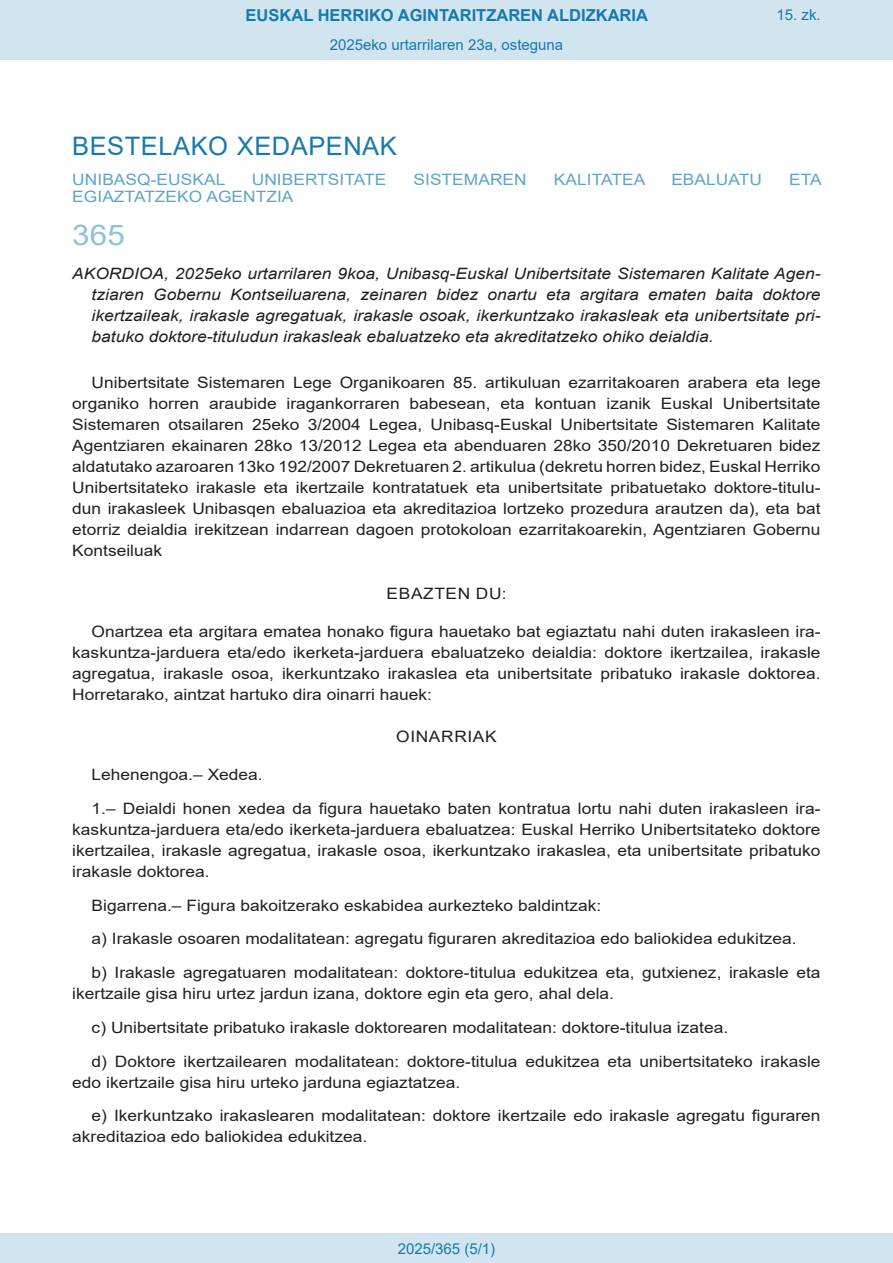
<style>
.page{position:relative;width:893px;height:1263px;background:#fff}
.page>*{position:absolute;margin:0;border:0;box-sizing:border-box;transform-origin:0 0}
.BOPVOrden{font:28.5px "Arial";color:#90c0db;scale:1.11 1}
.BOPVSeccion{font:25.5px "Arial";letter-spacing:.02em;color:#1879ad}
.t1{font:700 16.5px "Arial";color:#1879ad}
.BOPVDetalle{font:15.6px/21px "Arial";color:#231f20;text-align:justify;scale:1.11 1}
.BOPVTitulo{font:italic 15.6px/21px "Arial";color:#231f20;text-align:justify;scale:1.11 1}
.BOPVOrganismo{font:15.6px "Arial";letter-spacing:.005em;color:#5ea4ca;scale:1.11 1}
.BOPVClave{font:15.6px "Arial";letter-spacing:.035em;color:#231f20;scale:1.11 1}
.Paginacion_Centro{font:15px "Arial";color:#1879ad}
</style>
<div class="page">
<div style="left:0;top:0;width:893px;height:60px;background:#d0e5f0"></div>
<div style="left:0;top:1233px;width:893px;height:30px;background:#d0e5f0"></div>
<p class="t1" style="left:246px;top:3px;width:404px">EUSKAL HERRIKO AGINTARITZAREN ALDIZKARIA</p>
<p class="Paginacion_Centro" style="left:330px;top:35px;width:235px">2025eko urtarrilaren 23a, osteguna</p>
<p class="Paginacion_Centro" style="left:776px;top:5px;width:46px">15. zk.</p>
<p class="BOPVSeccion" style="left:72px;top:128px;width:326px">BESTELAKO XEDAPENAK</p>
<p class="BOPVOrganismo" style="left:72px;top:169px;width:139px">UNIBASQ-EUSKAL</p>
<p class="BOPVOrganismo" style="left:252px;top:169px;width:123px">UNIBERTSITATE</p>
<p class="BOPVOrganismo" style="left:413px;top:169px;width:104px">SISTEMAREN</p>
<p class="BOPVOrganismo" style="left:554px;top:169px;width:84px">KALITATEA</p>
<p class="BOPVOrganismo" style="left:671px;top:169px;width:83px">EBALUATU</p>
<p class="BOPVOrganismo" style="left:789px;top:169px;width:31px">ETA</p>
<p class="BOPVOrganismo" style="left:72px;top:186px;width:201px">EGIAZTATZEKO AGENTZIA</p>
<p class="BOPVOrden" style="left:72px;top:215px;width:49px">365</p>
<p class="BOPVTitulo" style="left:92px;top:263px;width:658px;text-indent:-19px">AKORDIOA, 2025eko urtarrilaren 9koa, Unibasq-Euskal Unibertsitate Sistemaren Kalitate Agen&shy;tziaren Gobernu Kontseiluarena, zeinaren bidez onartu eta argitara ematen baita doktore ikertzaileak, irakasle agregatuak, irakasle osoak, ikerkuntzako irakasleak eta unibertsitate pri&shy;batuko doktore-tituludun irakasleak ebaluatzeko eta akreditatzeko ohiko deialdia.</p>
<p class="BOPVDetalle" style="left:72px;top:372px;width:676px;text-indent:19px">Unibertsitate Sistemaren Lege Organikoaren 85. artikuluan ezarritakoaren arabera eta lege organiko horren araubide iragankorraren babesean, eta kontuan izanik Euskal Unibertsitate Sistemaren otsailaren 25eko 3/2004 Legea, Unibasq-Euskal Unibertsitate Sistemaren Kalitate Agentziaren ekainaren 28ko 13/2012 Legea eta abenduaren 28ko 350/2010 Dekretuaren bidez aldatutako azaroaren 13ko 192/2007 Dekretuaren 2. artikulua (dekretu horren bidez, Euskal Herriko Unibertsitateko irakasle eta ikertzaile kontratatuek eta unibertsitate pribatuetako doktore-titulu&shy;dun irakasleek Unibasqen ebaluazioa eta akreditazioa lortzeko prozedura arautzen da), eta bat etorriz deialdia irekitzean indarrean dagoen protokoloan ezarritakoarekin, Agentziaren Gobernu Kontseiluak</p>
<p class="BOPVClave" style="left:387px;top:582px;width:110px">EBAZTEN DU:</p>
<p class="BOPVDetalle" style="left:72px;top:621px;width:676px;text-indent:19px">Onartzea eta argitara ematea honako figura hauetako bat egiaztatu nahi duten irakasleen ira&shy;kaskuntza-jarduera eta/edo ikerketa-jarduera ebaluatzeko deialdia: doktore ikertzailea, irakasle agregatua, irakasle osoa, ikerkuntzako irakaslea eta unibertsitate pribatuko irakasle doktorea.<br>Horretarako, aintzat hartuko dira oinarri hauek:</p>
<p class="BOPVClave" style="left:396px;top:726px;width:92px">OINARRIAK</p>
<p class="BOPVDetalle" style="left:92px;top:764px;width:156px">Lehenengoa.– Xedea.</p>
<p class="BOPVDetalle" style="left:72px;top:798px;width:676px;text-indent:19px">1.– Deialdi honen xedea da figura hauetako baten kontratua lortu nahi duten irakasleen ira&shy;kaskuntza-jarduera eta/edo ikerketa-jarduera ebaluatzea: Euskal Herriko Unibertsitateko doktore ikertzailea, irakasle agregatua, irakasle osoa, ikerkuntzako irakaslea, eta unibertsitate pribatuko irakasle doktorea.</p>
<p class="BOPVDetalle" style="left:92px;top:894px;width:461px">Bigarrena.– Figura bakoitzerako eskabidea aurkezteko baldintzak:</p>
<p class="BOPVDetalle" style="left:92px;top:928px;width:637px">a) Irakasle osoaren modalitatean: agregatu figuraren akreditazioa edo baliokidea edukitzea.</p>
<p class="BOPVDetalle" style="left:72px;top:962px;width:676px;text-indent:19px">b) Irakasle agregatuaren modalitatean: doktore-titulua edukitzea eta, gutxienez, irakasle eta ikertzaile gisa hiru urtez jardun izana, doktore egin eta gero, ahal dela.</p>
<p class="BOPVDetalle" style="left:92px;top:1017px;width:575px">c) Unibertsitate pribatuko irakasle doktorearen modalitatean: doktore-titulua izatea.</p>
<p class="BOPVDetalle" style="left:72px;top:1050px;width:676px;text-indent:19px">d) Doktore ikertzailearen modalitatean: doktore-titulua edukitzea eta unibertsitateko irakasle edo ikertzaile gisa hiru urteko jarduna egiaztatzea.</p>
<p class="BOPVDetalle" style="left:72px;top:1105px;width:676px;text-indent:19px">e) Ikerkuntzako irakaslearen modalitatean: doktore ikertzaile edo irakasle agregatu figuraren akreditazioa edo baliokidea edukitzea.</p>
<p class="Paginacion_Centro" style="left:398px;top:1238px;width:99px">2025/365 (5/1)</p>
</div>
